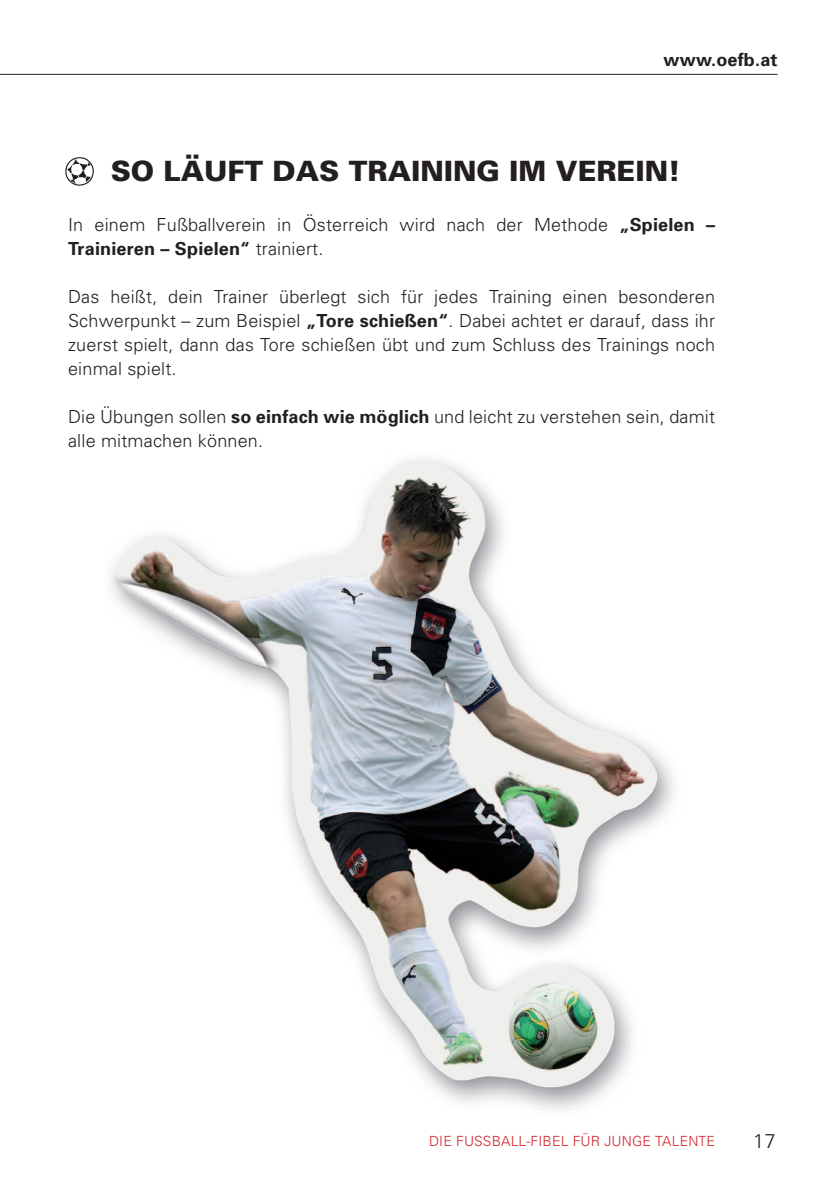
<style>
.page{position:relative;width:840px;height:1191px;background:#fff}
.page>*{position:absolute;margin:0;border:0;box-sizing:border-box;transform-origin:0 0}
.t1{font:900 28px "Univers";color:#231f20}
.t2{font:300 20px "Univers";color:#231f20}
.t3{font:300 18px/24px "Univers";letter-spacing:.01em;color:#231f20}
.t4{font:700 18px "Univers";letter-spacing:.01em;color:#231f20}
.t5{font:300 14px "Univers";letter-spacing:.01em;color:#d1232a}
.s1{font-weight:700}
</style>
<div class="page">
<img style="left:110px;top:458px;width:565px;height:652px">
<hr style="left:0;top:74px;width:777px;height:1px;background:#231f20">
<svg style="left:65px;top:157px;width:29px;height:29px"></svg>
<p class="t4" style="left:663px;top:48px;width:115px">www.oefb.at</p>
<h1 class="t1" style="left:111px;top:153px;width:276px">SO LÄUFT DAS TRAINING</h1>
<h1 class="t1" style="left:509px;top:153px;width:87px">IM VEREIN</h1>
<h1 class="t1" style="left:667px;top:153px;width:14px">!</h1>
<p class="t3" style="left:68px;top:212px;width:648px">I n einem Fußballverein in Österreich wird nach der Methode <span class="s1">„Spielen –<br>Trainieren – Spielen“</span> trainiert.</p>
<p class="t3" style="left:68px;top:284px;width:648px;text-align:justify">Das heißt, dein Trainer überlegt sich für jedes Training einen besonderen Schwerpunkt – zum Beispiel <span class="s1">„Tore schießen“</span>. Dabei achtet er darauf, dass ihr zuerst spielt, dann das Tore schießen übt und zum Schluss des Trainings noch einmal spielt.</p>
<p class="t3" style="left:68px;top:404px;width:648px">Die Ü bungen sollen <span class="s1">so einfach wie möglich</span> und leicht zu verstehen sein, damit alle mitmachen können.</p>
<p class="t5" style="left:429px;top:1132px;width:287px">Die FuSSball-Fibel für junge Talente</p>
<p class="t2" style="left:752px;top:1128px;width:24px">17</p>
</div>
